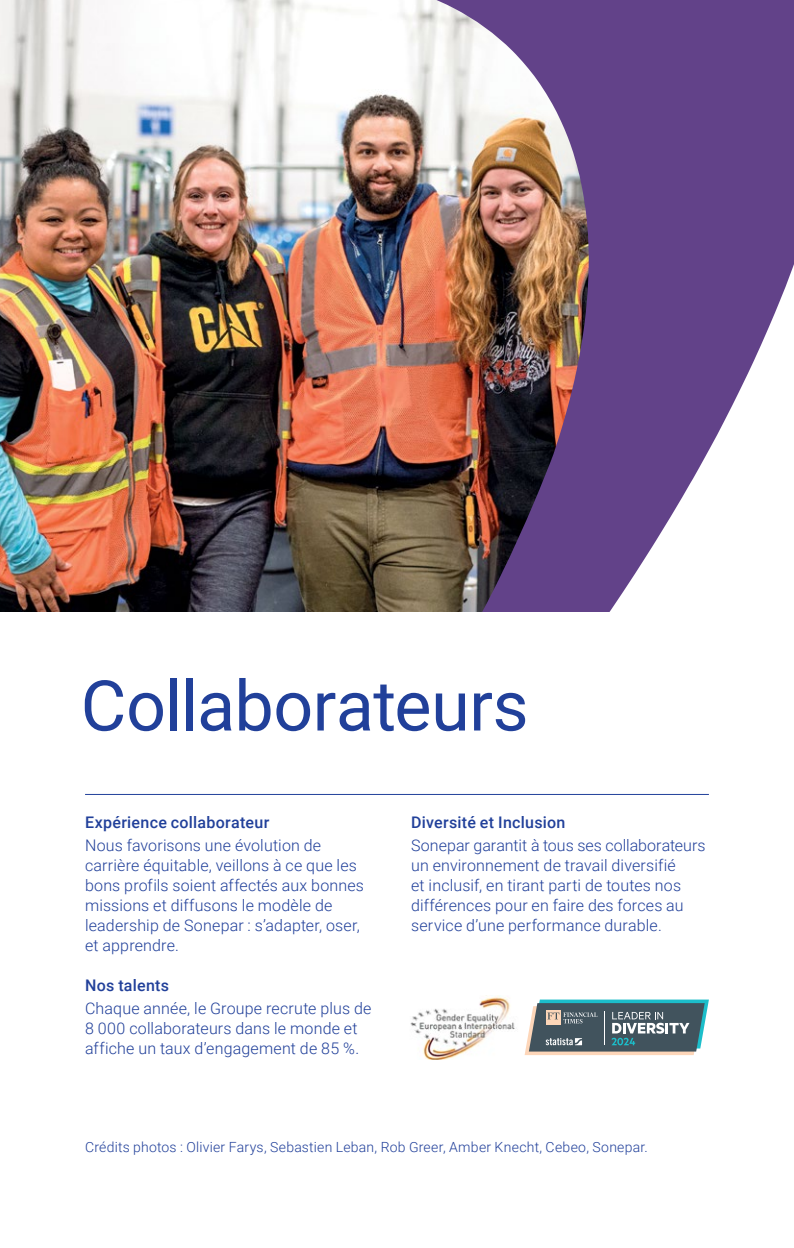
<style>
.page{position:relative;width:794px;height:1248px;background:#fff}
.page>*{position:absolute;margin:0;border:0;box-sizing:border-box;transform-origin:0 0}
.t1{font:70px "Sonepar Roboto";letter-spacing:-.01em;color:#21409a}
.t2{font:300 16px/20px "Sonepar Roboto";letter-spacing:.01em;color:#21409a}
.t3{font:500 16px "Sonepar Roboto";letter-spacing:.02em;color:#21409a}
.t4{font:300 14px "Sonepar Roboto";letter-spacing:.02em;color:#21409a}
</style>
<div class="page">
<img style="left:0;top:0;width:383px;height:612px">
<img style="left:383px;top:0;width:411px;height:612px">
<svg style="left:525px;top:999px;width:184px;height:55px;background:#677e84"></svg>
<img style="left:410px;top:995px;width:105px;height:64px">
<hr style="left:85px;top:794px;width:624px;height:1px;background:#21409a">
<h1 class="t1" style="left:81px;top:656px;width:449px">Collaborateurs</h1>
<p class="t3" style="left:85px;top:811px;width:186px">Expérience collaborateur</p>
<p class="t2" style="left:85px;top:834px;width:280px">Nous favorisons une évolution de carrière équitable, veillons à ce que les bons profils soient affectés aux bonnes missions et diffusons le modèle de leadership de Sonepar : s’adapter, oser, et apprendre.</p>
<p class="t3" style="left:85px;top:974px;width:86px">Nos talents</p>
<p class="t2" style="left:85px;top:997px;width:288px">Chaque année, le Groupe recrute plus de<br>8 000 collaborateurs dans le monde et affiche un taux d’engagement de 85 %.</p>
<p class="t3" style="left:411px;top:811px;width:156px">Diversité et Inclusion</p>
<p class="t2" style="left:411px;top:834px;width:296px">Sonepar garantit à tous ses collaborateurs un environnement de travail diversifié<br>et inclusif, en tirant parti de toutes nos différences pour en faire des forces au service d’une performance durable.</p>
<p class="t4" style="left:85px;top:1136px;width:564px">Crédits photos : Olivier Farys, Sebastien Leban, Rob Greer, Amber Knecht, Cebeo, Sonepar.</p>
</div>
